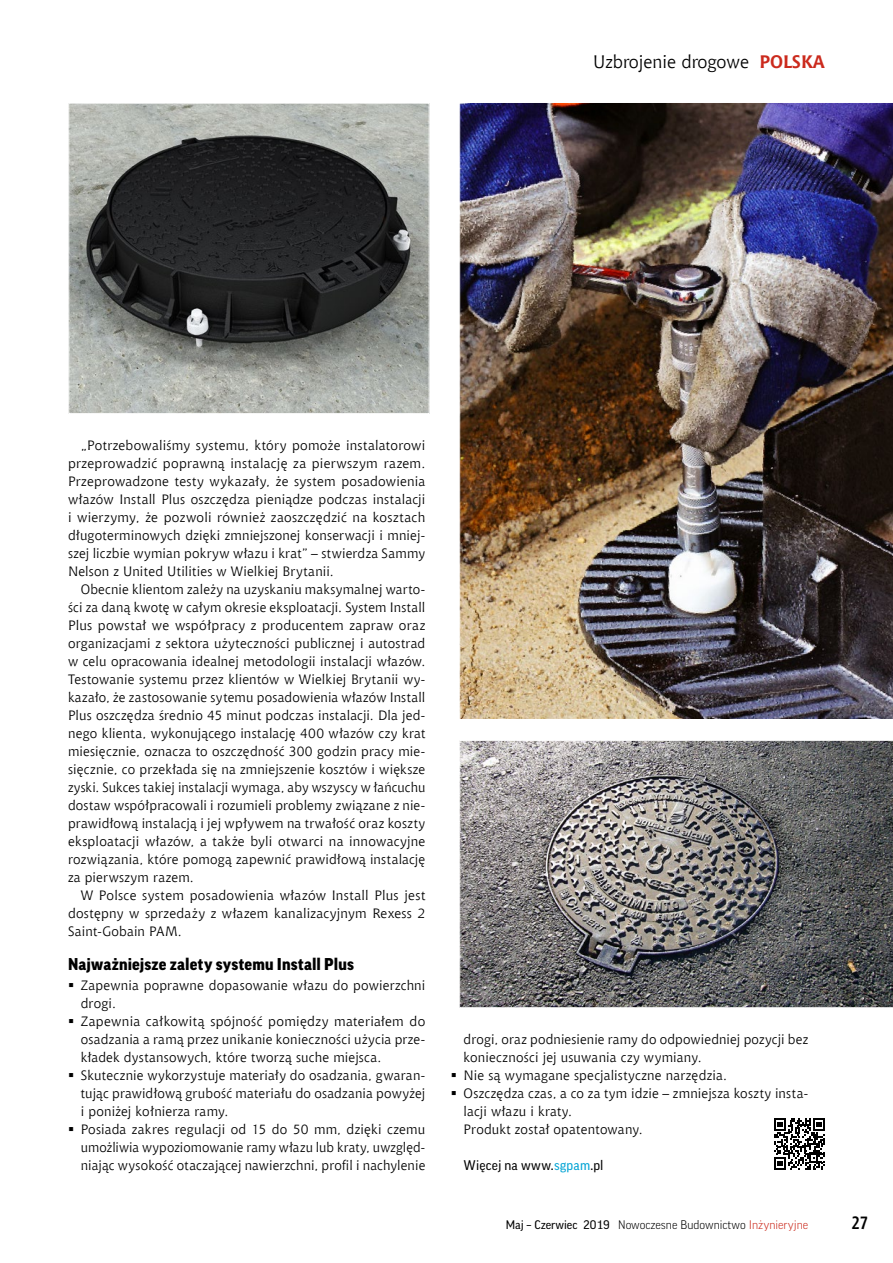
<style>
.page{position:relative;width:893px;height:1263px;background:#fff}
.page>*{position:absolute;margin:0;border:0;box-sizing:border-box;transform-origin:0 0}
.t1{font:18px "Chianti EU";color:#000}
.t2{font:700 18px "Aerton Cnd EFN";color:#000}
.t3{font:900 16.5px "Good Pro";letter-spacing:.01em;color:#000}
.t4{font:13.5px/18px "Chianti EU";letter-spacing:.015em;color:#000;text-align:justify}
.t5{font:13.5px "Good Pro";letter-spacing:.015em;color:#000}
.t6{font:300 12px "Good Pro";color:#000}
.s1{font-weight:700;color:#cb2a1d}
.s2{color:#00a3d4}
.s3{font-weight:400}
.s4{color:#cb2a1d}
</style>
<div class="page">
<img style="left:459px;top:103px;width:434px;height:616px">
<img style="left:70px;top:105px;width:358px;height:307px">
<div style="left:68px;top:103px;width:362px;height:311px;border:1px solid #fff"></div>
<svg style="left:774px;top:1118px;width:51px;height:52px"></svg>
<img style="left:459px;top:740px;width:434px;height:268px">
<h1 class="t1" style="left:593px;top:51px;width:233px">Uzbrojenie drogowe <span class="s1">POlska</span></h1>
<p class="t4" style="left:68px;top:436px;width:359px;text-indent:13px">„Potrzebowaliśmy systemu, który pomoże instalatorowi przeprowadzić poprawną instalację za pierwszym razem.<br>Przeprowadzone testy wykazały, że system posadowienia włazów Install Plus oszczędza pieniądze podczas instalacji i wierzymy, że pozwoli również zaoszczędzić na kosztach długoterminowych dzięki zmniejszonej konserwacji i mniej&shy;szej liczbie wymian pokryw włazu i krat” – stwierdza Sammy Nelson z United Utilities w Wielkiej Brytanii.</p>
<p class="t4" style="left:68px;top:580px;width:359px;text-indent:13px">Obecnie klientom zależy na uzyskaniu maksymalnej warto&shy;ści za daną kwotę w całym okresie eksploatacji. System Install Plus powstał we współpracy z producentem zapraw oraz organizacjami z sektora użyteczności publicznej i autostrad w celu opracowania idealnej metodologii instalacji włazów.<br>Testowanie systemu przez klientów w Wielkiej Brytanii wy&shy;kazało, że zastosowanie sytemu posadowienia włazów Install Plus oszczędza średnio 45 minut podczas instalacji. Dla jed&shy;nego klienta, wykonującego instalację 400 włazów czy krat miesięcznie, oznacza to oszczędność 300 godzin pracy mie&shy;sięcznie, co przekłada się na zmniejszenie kosztów i większe zyski. Sukces takiej instalacji wymaga, aby wszyscy w łańcuchu dostaw współpracowali i rozumieli problemy związane z nie&shy;prawidłową instalacją i jej wpływem na trwałość oraz koszty eksploatacji włazów, a także byli otwarci na innowacyjne rozwiązania, które pomogą zapewnić prawidłową instalację za pierwszym razem.</p>
<p class="t4" style="left:68px;top:886px;width:359px;text-indent:13px">W Polsce system posadowienia włazów Install Plus jest dostępny w sprzedaży z włazem kanalizacyjnym Rexess 2<br>Saint-Gobain PAM.</p>
<p class="t3" style="left:68px;top:955px;width:287px">Najważniejsze zalety systemu Install Plus</p>
<p class="t4" style="left:81px;top:976px;width:346px;text-align:left">Zapewnia poprawne dopasowanie włazu do powierzchni drogi.<br>Zapewnia całkowitą spójność pomiędzy materiałem do osadzania a ramą przez unikanie konieczności użycia prze&shy;kładek dystansowych, które tworzą suche miejsca.<br>Skutecznie wykorzystuje materiały do osadzania, gwaran&shy;tując prawidłową grubość materiału do osadzania powyżej i poniżej kołnierza ramy.<br>Posiada zakres regulacji od 15 do 50 mm, dzięki czemu umożliwia wypoziomowanie ramy włazu lub kraty, uwzględ&shy;niając wysokość otaczającej nawierzchni, profil i nachylenie</p>
<p class="t4" style="left:464px;top:1030px;width:346px;text-align:left">drogi, oraz podniesienie ramy do odpowiedniej pozycji bez konieczności jej usuwania czy wymiany.<br>Nie są wymagane specjalistyczne narzędzia.<br>Oszczędza czas, a co za tym idzie – zmniejsza koszty insta&shy;lacji włazu i kraty.<br>Produkt został opatentowany.</p>
<p class="t5" style="left:464px;top:1157px;width:141px">Więcej na www.<span class="s2">sgpam</span>.pl</p>
<p class="t6" style="left:506px;top:1218px;width:304px"><span class="s3">Maj – Czerwiec 2019</span> Nowoczesne Budownictwo <span class="s4">Inżynieryjne</span></p>
<h1 class="t2" style="left:851px;top:1212px;width:18px">27</h1>
</div>
